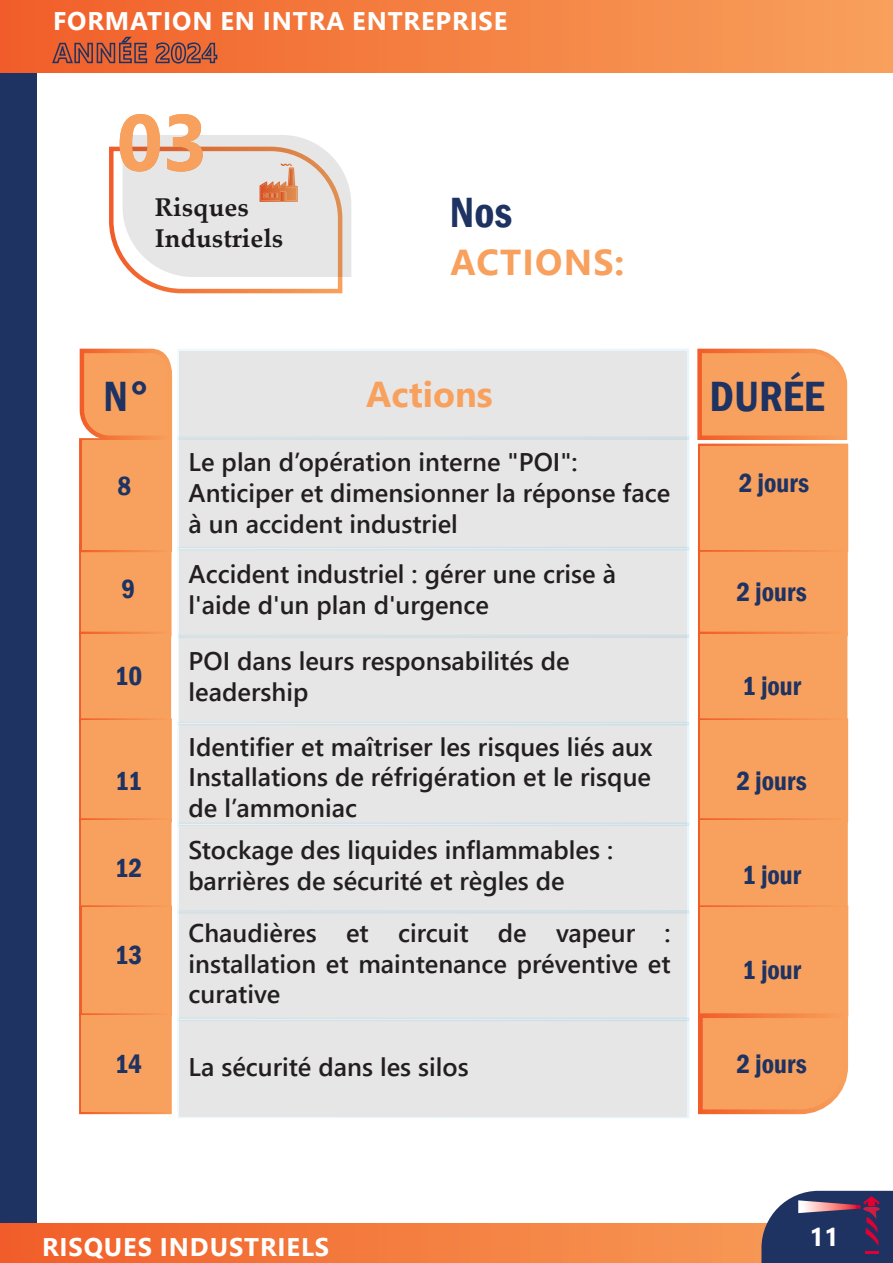
<style>
.page{position:relative;width:893px;height:1263px;background:#fff}
.page>*{position:absolute;margin:0;border:0;box-sizing:border-box;transform-origin:0 0}
.t1{font:700 79.5px "Segoe UI";color:#f8a15e}
.t2{font:600 condensed 43.5px "Franklin Gothic";color:#1e3362}
.t3{font:700 36px "Segoe UI";letter-spacing:.035em;color:#f8a15e}
.t4{font:700 36px "Segoe UI";letter-spacing:.01em;color:#f8a15e}
.t5{font:600 condensed 27px "Franklin Gothic";color:#1e3362}
.t6{font:700 25.8px/30.9px "Palatino Linotype";color:#231f20}
.t7{font:600 25.5px/30.6px "Segoe UI";color:#231f20}
.t8{font:700 25.5px "Segoe UI";letter-spacing:.035em;color:#fff}
</style>
<div class="page">
<div style="left:0;top:0;width:37px;height:1263px;background:#1e3362"></div>
<div style="left:0;top:0;width:893px;height:73px;background:linear-gradient(to right,#f15e28,#f8a15c)"></div>
<svg style="left:0;top:1224px;width:761px;height:39px;background:#f37a3e"></svg>
<svg style="left:761px;top:1191px;width:132px;height:72px;background:#41476f"></svg>
<hr style="left:865px;top:1251px;width:14px;height:3px;background:#e00031">
<svg style="left:51px;top:35px;width:97px;height:30px;background:#ba573b"></svg>
<svg style="left:154px;top:41px;width:64px;height:23px"></svg>
<svg style="left:109px;top:135px;width:242px;height:159px"></svg>
<svg style="left:79px;top:348px;width:94px;height:92px;background:#f7a061"></svg>
<div style="left:177px;top:349px;width:512px;height:91px;background:#e6e6e6;border:4px solid #fff"></div>
<svg style="left:697px;top:348px;width:151px;height:92px;background:#f79f5f"></svg>
<div style="left:79px;top:545px;width:92px;height:91px;background:#f8a15e"></div>
<div style="left:177px;top:547px;width:512px;height:91px;background:#e6e6e6;border:4px solid #fff"></div>
<div style="left:698px;top:545px;width:150px;height:91px;background:#f8a15e"></div>
<div style="left:698px;top:444px;width:150px;height:108px;background:#f8a15e"></div>
<div style="left:79px;top:632px;width:92px;height:91px;background:#f8a15e"></div>
<div style="left:178px;top:634px;width:511px;height:91px;background:#e6e6e6;border:4px solid #fff"></div>
<div style="left:698px;top:632px;width:149px;height:91px;background:#f8a15e"></div>
<div style="left:79px;top:718px;width:93px;height:104px;background:#f8a15e"></div>
<div style="left:177px;top:722px;width:512px;height:104px;background:#e6e6e6;border:5px solid #fff"></div>
<div style="left:698px;top:718px;width:150px;height:104px;background:#f8a15e"></div>
<div style="left:79px;top:818px;width:92px;height:91px;background:#f8a15e"></div>
<div style="left:177px;top:822px;width:512px;height:92px;background:#e6e6e6;border:4px solid #fff"></div>
<div style="left:698px;top:818px;width:150px;height:91px;background:#f8a15e"></div>
<div style="left:79px;top:905px;width:93px;height:111px;background:#f8a15e"></div>
<div style="left:177px;top:910px;width:512px;height:111px;background:#e6e6e6;border:5px solid #fff"></div>
<div style="left:698px;top:905px;width:150px;height:111px;background:#f8a15e"></div>
<div style="left:79px;top:1013px;width:93px;height:101px;background:#f8a15e"></div>
<div style="left:177px;top:1017px;width:512px;height:101px;background:#e6e6e6;border:5px solid #fff"></div>
<svg style="left:698px;top:1011px;width:151px;height:104px;background:#f7a061"></svg>
<div style="left:79px;top:438px;width:93px;height:114px;background:#f8a15e"></div>
<div style="left:177px;top:436px;width:512px;height:114px;background:#e6e6e6;border:5px solid #fff"></div>
<p class="t8" style="left:53px;top:-3px;width:456px">FORMATION EN INTRA ENTREPRISE</p>
<h1 class="t1" style="left:117px;top:67px;width:93px">03</h1>
<p class="t6" style="left:155px;top:191px;width:130px">Risques<br>Industriels</p>
<h2 class="t2" style="left:104px;top:367px;width:48px">N°</h2>
<h2 class="t2" style="left:450px;top:183px;width:64px">Nos</h2>
<h3 class="t3" style="left:450px;top:228px;width:175px">ACTIONS:</h3>
<h3 class="t4" style="left:366px;top:360px;width:128px">Actions</h3>
<h2 class="t2" style="left:710px;top:367px;width:116px">DURÉE</h2>
<p class="t7" style="left:189px;top:445px;width:483px">Le plan d’opération interne "POI":<br>Anticiper et dimensionner la réponse face à un accident industriel</p>
<p class="t5" style="left:118px;top:468px;width:15px">8</p>
<p class="t5" style="left:739px;top:465px;width:72px">2 jours</p>
<p class="t5" style="left:122px;top:571px;width:15px">9</p>
<p class="t5" style="left:115px;top:658px;width:29px">10</p>
<p class="t5" style="left:115px;top:762px;width:28px">11</p>
<p class="t5" style="left:115px;top:850px;width:29px">12</p>
<p class="t5" style="left:115px;top:937px;width:29px">13</p>
<p class="t5" style="left:115px;top:1046px;width:29px">14</p>
<p class="t7" style="left:189px;top:557px;width:429px">Accident industriel : gérer une crise à l'aide d'un plan d'urgence</p>
<p class="t7" style="left:189px;top:644px;width:383px">POI dans leurs responsabilités de leadership</p>
<p class="t7" style="left:189px;top:729px;width:466px;text-align:justify">Identifier et maîtriser les risques liés aux Installations de réfrigération et le risque de l’ammoniac</p>
<p class="t7" style="left:189px;top:833px;width:426px">Stockage des liquides inflammables : barrières de sécurité et règles de</p>
<p class="t7" style="left:189px;top:916px;width:483px;text-align:justify">Chaudières et circuit de vapeur : installation et maintenance préventive et curative</p>
<p class="t7" style="left:189px;top:1049px;width:282px">La sécurité dans les silos</p>
<p class="t8" style="left:42px;top:1223px;width:289px">RISQUES INDUSTRIELS</p>
<p class="t5" style="left:736px;top:574px;width:72px">2 jours</p>
<p class="t5" style="left:742px;top:668px;width:60px">1 jour</p>
<p class="t5" style="left:736px;top:763px;width:72px">2 jours</p>
<p class="t5" style="left:742px;top:857px;width:60px">1 jour</p>
<p class="t5" style="left:742px;top:951px;width:60px">1 jour</p>
<p class="t5" style="left:736px;top:1046px;width:72px">2 jours</p>
<p class="t8" style="left:809px;top:1213px;width:31px">11</p>
</div>
